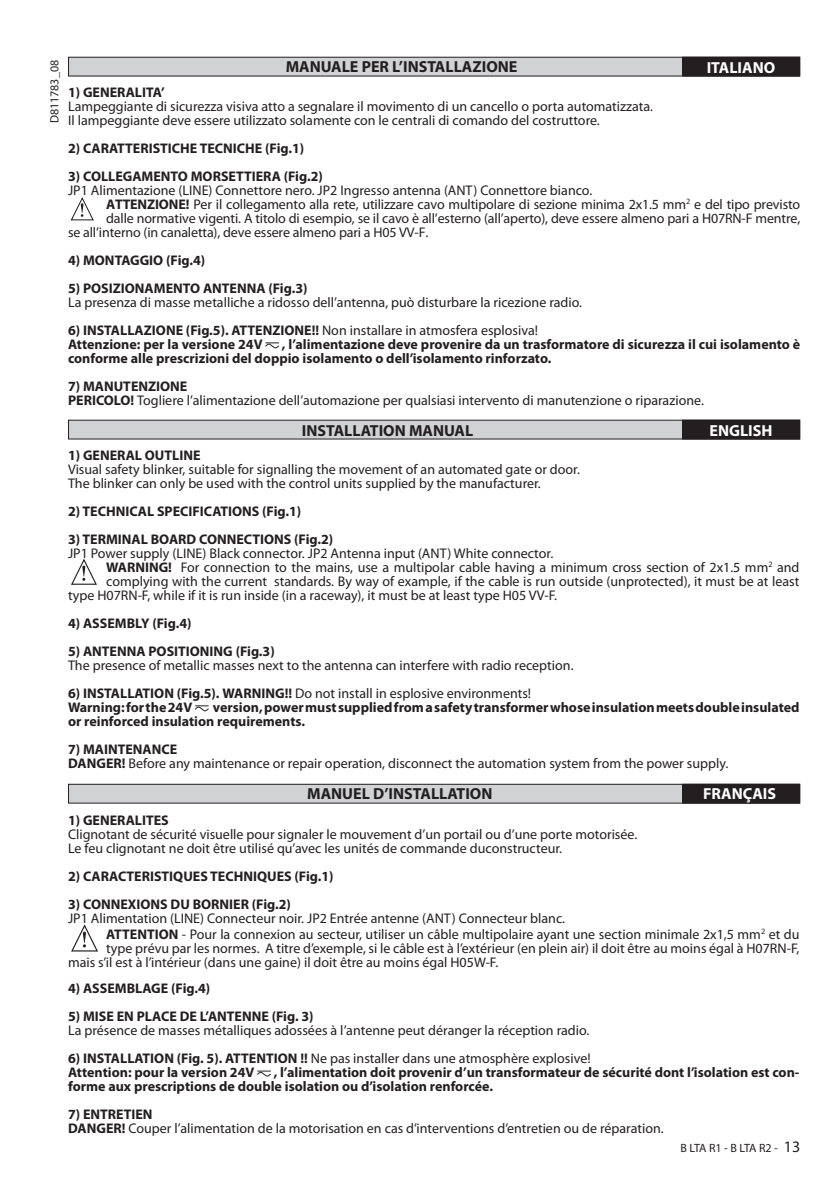
<style>
.page{position:relative;width:840px;height:1191px;background:#fff}
.page>*{position:absolute;margin:0;border:0;box-sizing:border-box;transform-origin:0 0}
.t1{font:700 16px "Myriad Pro";color:#231f20}
.t2{font:700 16px "Myriad Pro";color:#fff}
.t3{font:14px/14px "Myriad Pro";color:#231f20}
.t4{font:700 14px/14px "Myriad Pro";color:#231f20}
.t5{font:12px "Myriad Pro";letter-spacing:-.075em;color:#231f20}
.t6{font:12px "Myriad Pro";color:#231f20}
.s1{font-weight:700}
.s2{font-weight:400}
.s3{font-size:16px}
</style>
<div class="page">
<div style="left:68px;top:57px;width:731px;height:19px;background:#d1d2d4"></div>
<div style="left:68px;top:57px;width:731px;height:20px;border:1px solid #231f20"></div>
<div style="left:682px;top:57px;width:117px;height:19px;background:#231f20"></div>
<div style="left:681px;top:57px;width:118px;height:20px;border:1px solid #231f20"></div>
<div style="left:68px;top:420px;width:731px;height:19px;background:#d1d2d4"></div>
<div style="left:68px;top:420px;width:731px;height:19px;border:1px solid #231f20"></div>
<div style="left:682px;top:420px;width:117px;height:19px;background:#231f20"></div>
<div style="left:68px;top:784px;width:731px;height:19px;background:#d1d2d4"></div>
<div style="left:68px;top:783px;width:731px;height:20px;border:1px solid #231f20"></div>
<div style="left:682px;top:784px;width:117px;height:19px;background:#231f20"></div>
<div style="left:681px;top:783px;width:118px;height:20px;border:1px solid #231f20"></div>
<svg style="left:70px;top:197px;width:24px;height:24px"></svg>
<svg style="left:265px;top:342px;width:14px;height:7px"></svg>
<svg style="left:71px;top:558px;width:26px;height:27px"></svg>
<svg style="left:195px;top:705px;width:14px;height:7px"></svg>
<svg style="left:71px;top:924px;width:27px;height:28px"></svg>
<svg style="left:257px;top:1070px;width:14px;height:7px"></svg>
<p class="t6" style="left:47px;top:123px;width:65px;rotate:-90deg">D811783_08</p>
<p class="t1" style="left:285px;top:56px;width:233px">MANUALE PER L’INSTALLAZIONE</p>
<p class="t2" style="left:706px;top:57px;width:70px">ITALIANO</p>
<p class="t4" style="left:68px;top:85px;width:98px">1) GENERALITA’</p>
<p class="t3" style="left:68px;top:99px;width:586px">Lampeggiante di sicurezza visiva atto a segnalare il movimento di un cancello o porta automatizzata.<br>Il lampeggiante deve essere utilizzato solamente con le centrali di comando del costruttore.</p>
<p class="t4" style="left:68px;top:141px;width:237px">2) CARATTERISTICHE TECNICHE (Fig.1)</p>
<p class="t4" style="left:68px;top:169px;width:256px">3) COLLEGAMENTO MORSETTIERA (Fig.2)</p>
<p class="t3" style="left:68px;top:183px;width:525px">JP1 Alimentazione (LINE) Connettore nero. JP2 Ingresso antenna (ANT) Connettore bianco.</p>
<p class="t3" style="left:106px;top:197px;width:695px"><span class="s1">ATTENZIONE!</span> Per il collegamento alla rete, utilizzare cavo multipolare di sezione minima 2x1.5 mm<sup>2</sup> e del tipo previsto</p>
<p class="t3" style="left:106px;top:211px;width:695px">dalle normative vigenti. A titolo di esempio, se il cavo è all’esterno (all’aperto), deve essere almeno pari a H07RN-F mentre,</p>
<p class="t3" style="left:68px;top:225px;width:361px">se all’interno (in canaletta), deve essere almeno pari a H05 VV-F.</p>
<p class="t4" style="left:68px;top:253px;width:139px">4) MONTAGGIO (Fig.4)</p>
<p class="t4" style="left:68px;top:281px;width:241px">5) POSIZIONAMENTO ANTENNA (Fig.3)</p>
<p class="t3" style="left:68px;top:295px;width:515px">La presenza di masse metalliche a ridosso dell’antenna, può disturbare la ricezione radio.</p>
<p class="t4" style="left:68px;top:323px;width:471px">6) INSTALLAZIONE (Fig.5). ATTENZIONE!! <span class="s2">Non installare in atmosfera esplosiva!<br></span>Attenzione: per la versione 24V</p>
<p class="t4" style="left:68px;top:337px;width:733px;text-indent:214px">, l’alimentazione deve provenire da un trasformatore di sicurezza il cui isolamento è conforme alle prescrizioni del doppio isolamento o dell’isolamento rinforzato.</p>
<p class="t3" style="left:68px;top:379px;width:637px"><span class="s1">7) MANUTENZIONE<br>PERICOLO!</span> Togliere l’alimentazione dell’automazione per qualsiasi intervento di manutenzione o riparazione.</p>
<p class="t1" style="left:302px;top:420px;width:173px">INSTALLATION MANUAL</p>
<p class="t2" style="left:709px;top:420px;width:64px">ENGLISH</p>
<p class="t4" style="left:68px;top:447px;width:134px">1) GENERAL OUTLINE</p>
<p class="t3" style="left:68px;top:462px;width:513px">Visual safety blinker, suitable for signalling the movement of an automated gate or door.<br>The blinker can only be used with the control units supplied by the manufacturer.</p>
<p class="t4" style="left:68px;top:503px;width:235px">2) TECHNICAL SPECIFICATIONS (Fig.1)</p>
<p class="t4" style="left:68px;top:531px;width:266px">3) TERMINAL BOARD CONNECTIONS (Fig.2)</p>
<p class="t3" style="left:68px;top:546px;width:486px">JP1 Power supply (LINE) Black connector. JP2 Antenna input (ANT) White connector.</p>
<p class="t3" style="left:106px;top:560px;width:694px"><span class="s1">WARNING!</span> For connection to the mains, use a multipolar cable having a minimum cross section of 2x1.5 mm<sup>2</sup> and</p>
<p class="t3" style="left:106px;top:574px;width:694px">complying with the current standards. By way of example, if the cable is run outside (unprotected), it must be at least</p>
<p class="t3" style="left:68px;top:588px;width:490px">type H07RN-F, while if it is run inside (in a raceway), it must be at least type H05 VV-F.</p>
<p class="t4" style="left:68px;top:615px;width:125px">4) ASSEMBLY (Fig.4)</p>
<p class="t4" style="left:68px;top:643px;width:208px">5) ANTENNA POSITIONING (Fig.3)</p>
<p class="t3" style="left:68px;top:658px;width:506px">The presence of metallic masses next to the antenna can interfere with radio reception.</p>
<p class="t4" style="left:68px;top:685px;width:464px">6) INSTALLATION (Fig.5). WARNING!! <span class="s2">Do not install in esplosive environments!<br></span>Warning: for the 24V</p>
<p class="t4" style="left:68px;top:699px;width:732px;text-indent:145px">version, power must supplied from a safety transformer whose insulation meets double insulated or reinforced insulation requirements.</p>
<p class="t3" style="left:68px;top:742px;width:661px"><span class="s1">7) MAINTENANCE<br>DANGER!</span> Before any maintenance or repair operation, disconnect the automation system from the power supply.</p>
<p class="t1" style="left:307px;top:783px;width:187px">MANUEL D’INSTALLATION</p>
<p class="t2" style="left:702px;top:783px;width:75px">FRANÇAIS</p>
<p class="t4" style="left:68px;top:812px;width:102px">1) GENERALITES</p>
<p class="t3" style="left:68px;top:827px;width:570px">Clignotant de sécurité visuelle pour signaler le mouvement d’un portail ou d’une porte motorisée.<br>Le feu clignotant ne doit être utilisé qu’avec les unités de commande duconstructeur.</p>
<p class="t4" style="left:68px;top:868px;width:267px">2) CARACTERISTIQUES TECHNIQUES (Fig.1)</p>
<p class="t4" style="left:68px;top:896px;width:224px">3) CONNEXIONS DU BORNIER (Fig.2)</p>
<p class="t3" style="left:106px;top:910px;width:694px;line-height:16px;text-indent:-38px">JP1 Alimentation (LINE) Connecteur noir. JP2 Entrée antenne (ANT) Connecteur blanc.<br><span class="s1">ATTENTION</span> - Pour la connexion au secteur, utiliser un câble multipolaire ayant une section minimale 2x1,5 mm<sup>2</sup> et du</p>
<p class="t3" style="left:68px;top:941px;width:732px;text-indent:38px">type prévu par les normes. A titre d’exemple, si le câble est à l’extérieur (en plein air) il doit être au moins égal à H07RN-F, mais s’il est à l’intérieur (dans une gaine) il doit être au moins égal H05W-F.</p>
<p class="t4" style="left:68px;top:980px;width:144px">4) ASSEMBLAGE (Fig.4)</p>
<p class="t4" style="left:68px;top:1008px;width:247px">5) MISE EN PLACE DE L’ANTENNE (Fig. 3)</p>
<p class="t3" style="left:68px;top:1023px;width:522px">La présence de masses métalliques adossées à l’antenne peut déranger la réception radio.</p>
<p class="t4" style="left:68px;top:1050px;width:523px">6) INSTALLATION (Fig. 5). ATTENTION !! <span class="s2">Ne pas installer dans une atmosphère explosive!<br></span>Attention: pour la version 24V</p>
<p class="t4" style="left:68px;top:1064px;width:732px;text-indent:205px">, l’alimentation doit provenir d’un transformateur de sécurité dont l’isolation est con&shy;forme aux prescriptions de double isolation ou d’isolation renforcée.</p>
<p class="t3" style="left:68px;top:1107px;width:597px"><span class="s1">7) ENTRETIEN<br>DANGER!</span> Couper l’alimentation de la motorisation en cas d’interventions d’entretien ou de réparation.</p>
<p class="t5" style="left:680px;top:1140px;width:121px">B LTA R1 - B LTA R2 - <span class="s3">13</span></p>
</div>
